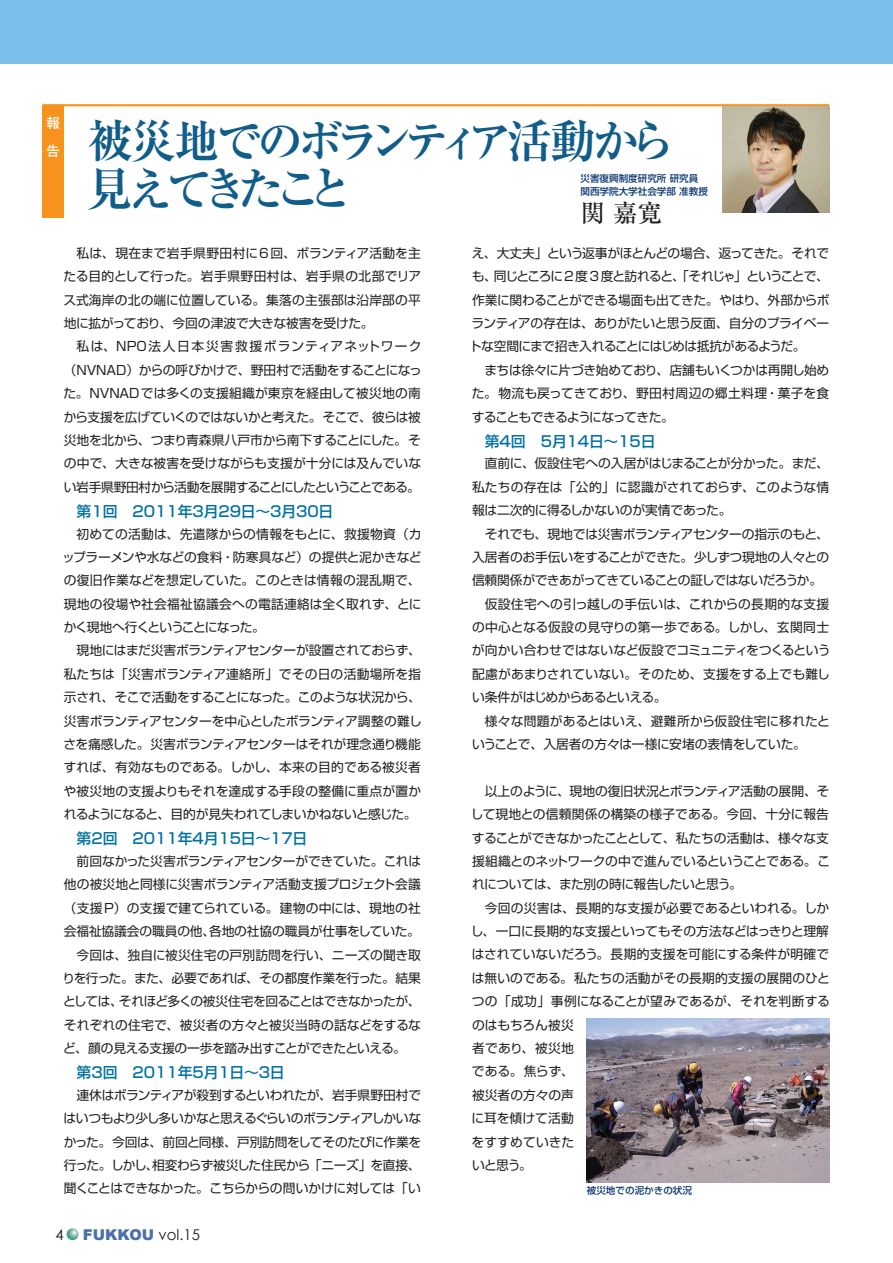
<style>
.page{position:relative;width:893px;height:1263px;background:#fff}
.page>*{position:absolute;margin:0;border:0;box-sizing:border-box;transform-origin:0 0}
.t1{font:700 45.75px/48.9px "Ryumin Pro";letter-spacing:-.165em;color:#105d8a}
.t2{font:500 24.45px "Ryumin Pro";color:#231f20}
.t3{font:500 14.85px "Shin Go Pro";color:#0071a5}
.t4{font:900 14.85px "Arial";color:#4e6fac}
.t5{font:14.85px "Century Gothic";color:#231f20}
.t6{font:700 13.8px/27.6px "Futo Go B101 Pro";color:#fff}
.t7{font:12.75px/23.4px "Shin Go Pro";letter-spacing:-.015em;color:#231f20;text-align:justify}
.t8{font:12.75px/23.4px "Shin Go Pro";letter-spacing:.005em;color:#231f20}
.t9{font:12.75px "Shin Go Pro";letter-spacing:.015em;color:#231f20}
.t10{font:12.75px "Shin Go Pro";letter-spacing:-.045em;color:#231f20}
.t11{font:12.75px "Shin Go Pro";letter-spacing:-.035em;color:#231f20}
.t12{font:12.75px "Shin Go Pro";letter-spacing:.03em;color:#231f20}
.t13{font:12.75px "Shin Go Pro";letter-spacing:.01em;color:#231f20}
.t14{font:12.75px "Shin Go Pro";letter-spacing:.025em;color:#231f20}
.t15{font:500 9.6px/12.8px "Shin Go Pro";color:#0a3672}
.s1{font-family:"Century Gothic";font-weight:400;color:#231f20}
</style>
<div class="page">
<div style="left:0;top:0;width:893px;height:64px;background:#7abfea"></div>
<div style="left:43px;top:105px;width:21px;height:113px;background:#f7931d"></div>
<hr style="left:43px;top:104px;width:786px;height:2px;background:#f7931d">
<img style="left:723px;top:106px;width:106px;height:107px">
<svg style="left:67px;top:1228px;width:11px;height:12px"></svg>
<img style="left:587px;top:1018px;width:242px;height:164px">
<p class="t6" style="left:46px;top:107px;width:15px">報告</p>
<h1 class="t1" style="left:87px;top:113px;width:590px">被災地でのボランティア活動から見えてきたこと</h1>
<p class="t15" style="left:580px;top:171px;width:129px">災害復興制度研究所 研究員関西学院大学社会学部 准教授</p>
<h2 class="t2" style="left:580px;top:194px;width:83px">関 嘉寛</h2>
<p class="t7" style="left:63px;top:240px;width:359px;text-indent:13px">私は、現在まで岩手県野田村に6回、ボランティア活動を主たる目的として行った。岩手県野田村は、岩手県の北部でリアス式海岸の北の端に位置している。集落の主張部は沿岸部の平地に拡がっており、今回の津波で大きな被害を受けた。</p>
<p class="t7" style="left:64px;top:333px;width:360px;text-indent:13px">私は、NPO法人日本災害救援ボランティアネットワーク（NVNAD）からの呼びかけで、野田村で活動をすることになった。NVNADでは多くの支援組織が東京を経由して被災地の南から支援を広げていくのではないかと考えた。そこで、彼らは被災地を北から、つまり青森県八戸市から南下することにした。その中で、大きな被害を受けながらも支援が十分には及んでいない岩手県野田村から活動を展開することにしたということである。</p>
<p class="t3" style="left:77px;top:499px;width:258px">第1回　2011年3月29日～3月30日</p>
<p class="t7" style="left:62px;top:520px;width:361px;text-indent:14px">初めての活動は、先遣隊からの情報をもとに、救援物資（カップラーメンや水などの食料・防寒具など）の提供と泥かきなどの復旧作業などを想定していた。このときは情報の混乱期で、現地の役場や社会福祉協議会への電話連絡は全く取れず、とにかく現地へ行くということになった。</p>
<p class="t7" style="left:63px;top:637px;width:360px;text-indent:13px">現地にはまだ災害ボランティアセンターが設置されておらず、私たちは「災害ボランティア連絡所」でその日の活動場所を指示され、そこで活動をすることになった。このような状況から、災害ボランティアセンターを中心としたボランティア調整の難しさを痛感した。災害ボランティアセンターはそれが理念通り機能すれば、有効なものである。しかし、本来の目的である被災者や被災地の支援よりもそれを達成する手段の整備に重点が置かれるようになると、目的が見失われてしまいかねないと感じた。</p>
<p class="t3" style="left:77px;top:827px;width:232px">第2回　2011年4月15日～17日</p>
<p class="t7" style="left:77px;top:848px;width:346px">前回なかった災害ボランティアセンターができていた。これは</p>
<p class="t7" style="left:64px;top:871px;width:359px">他の被災地と同様に災害ボランティア活動支援プロジェクト会議</p>
<p class="t9" style="left:64px;top:897px;width:359px">（支援P）の支援で建てられている。建物の中には、現地の社</p>
<p class="t7" style="left:64px;top:918px;width:358px">会福祉協議会の職員の他、各地の社協の職員が仕事をしていた。</p>
<p class="t13" style="left:77px;top:944px;width:346px">今回は、独自に被災住宅の戸別訪問を行い、ニーズの聞き取</p>
<p class="t7" style="left:63px;top:965px;width:360px">りを行った。また、必要であれば、その都度作業を行った。結果</p>
<p class="t10" style="left:63px;top:991px;width:359px">としては、それほど多くの被災住宅を回ることはできなかったが、</p>
<p class="t9" style="left:64px;top:1014px;width:359px">それぞれの住宅で、被災者の方々と被災当時の話などをするな</p>
<p class="t11" style="left:63px;top:1038px;width:344px">ど、顔の見える支援の一歩を踏み出すことができたといえる。</p>
<p class="t3" style="left:77px;top:1060px;width:210px">第3回　2011年5月1日～3日</p>
<p class="t7" style="left:64px;top:1082px;width:359px;text-indent:13px">連休はボランティアが殺到するといわれたが、岩手県野田村ではいつもより少し多いかなと思えるぐらいのボランティアしかいなかった。今回は、前回と同様、戸別訪問をしてそのたびに作業を行った。しかし、相変わらず被災した住民から「ニーズ」を直接、聞くことはできなかった。こちらからの問いかけに対しては「い</p>
<p class="t5" style="left:56px;top:1225px;width:10px">4</p>
<p class="t4" style="left:83px;top:1223px;width:119px">FUKKOU <span class="s1">vol.15</span></p>
<p class="t7" style="left:469px;top:240px;width:362px">え、大丈夫」という返事がほとんどの場合、返ってきた。それでも、同じところに2 度 3 度と訪れると、「それじゃ」ということで、作業に関わることができる場面も出てきた。やはり、外部からボランティアの存在は、ありがたいと思う反面、自分のプライベートな空間にまで招き入れることにはじめは抵抗があるようだ。</p>
<p class="t7" style="left:472px;top:357px;width:359px;text-indent:13px">まちは徐々に片づき始めており、店舗もいくつかは再開し始めた。物流も戻ってきており、野田村周辺の郷土料理・菓子を食することもできるようになってきた。</p>
<p class="t3" style="left:485px;top:429px;width:172px">第4回　5月14日～15日</p>
<p class="t7" style="left:472px;top:450px;width:359px;text-indent:13px">直前に、仮設住宅への入居がはじまることが分かった。まだ、私たちの存在は「公的」に認識がされておらず、このような情報は二次的に得るしかないのが実情であった。</p>
<p class="t7" style="left:485px;top:520px;width:346px">それでも、現地では災害ボランティアセンターの指示のもと、</p>
<p class="t7" style="left:472px;top:544px;width:359px">入居者のお手伝いをすることができた。少しずつ現地の人々との</p>
<p class="t10" style="left:472px;top:570px;width:352px">信頼関係ができあがってきていることの証しではないだろうか。</p>
<p class="t14" style="left:485px;top:593px;width:346px">仮設住宅への引っ越しの手伝いは、これからの長期的な支援</p>
<p class="t12" style="left:472px;top:617px;width:359px">の中心となる仮設の見守りの第一歩である。しかし、玄関同士</p>
<p class="t7" style="left:472px;top:637px;width:360px">が向かい合わせではないなど仮設でコミュニティをつくるという</p>
<p class="t8" style="left:472px;top:661px;width:359px">配慮があまりされていない。そのため、支援をする上でも難し</p>
<p class="t10" style="left:472px;top:687px;width:196px">い条件がはじめからあるといえる。</p>
<p class="t9" style="left:485px;top:710px;width:347px">様々な問題があるとはいえ、避難所から仮設住宅に移れたと</p>
<p class="t7" style="left:472px;top:731px;width:335px">いうことで、入居者の方々は一様に安堵の表情をしていた。</p>
<p class="t7" style="left:471px;top:778px;width:361px;text-indent:14px">以上のように、現地の復旧状況とボランティア活動の展開、そして現地との信頼関係の構築の様子である。今回、十分に報告することができなかったこととして、私たちの活動は、様々な支援組織とのネットワークの中で進んでいるということである。これについては、また別の時に報告したいと思う。</p>
<p class="t8" style="left:471px;top:894px;width:361px;text-indent:14px">今回の災害は、長期的な支援が必要であるといわれる。しかし、一口に長期的な支援といってもその方法などはっきりと理解はされていないだろう。長期的支援を可能にする条件が明確では無いのである。私たちの活動がその長期的支援の展開のひとつの「成功」事例になることが望みであるが、それを判断するのはもちろん被災<br>者であり、被災地<br>である。焦らず、<br>被災者の方々の声<br>に耳を傾けて活動<br>をすすめていきた<br>いと思う。</p>
<p class="t15" style="left:587px;top:1182px;width:107px">被災地での泥かきの状況</p>
</div>
